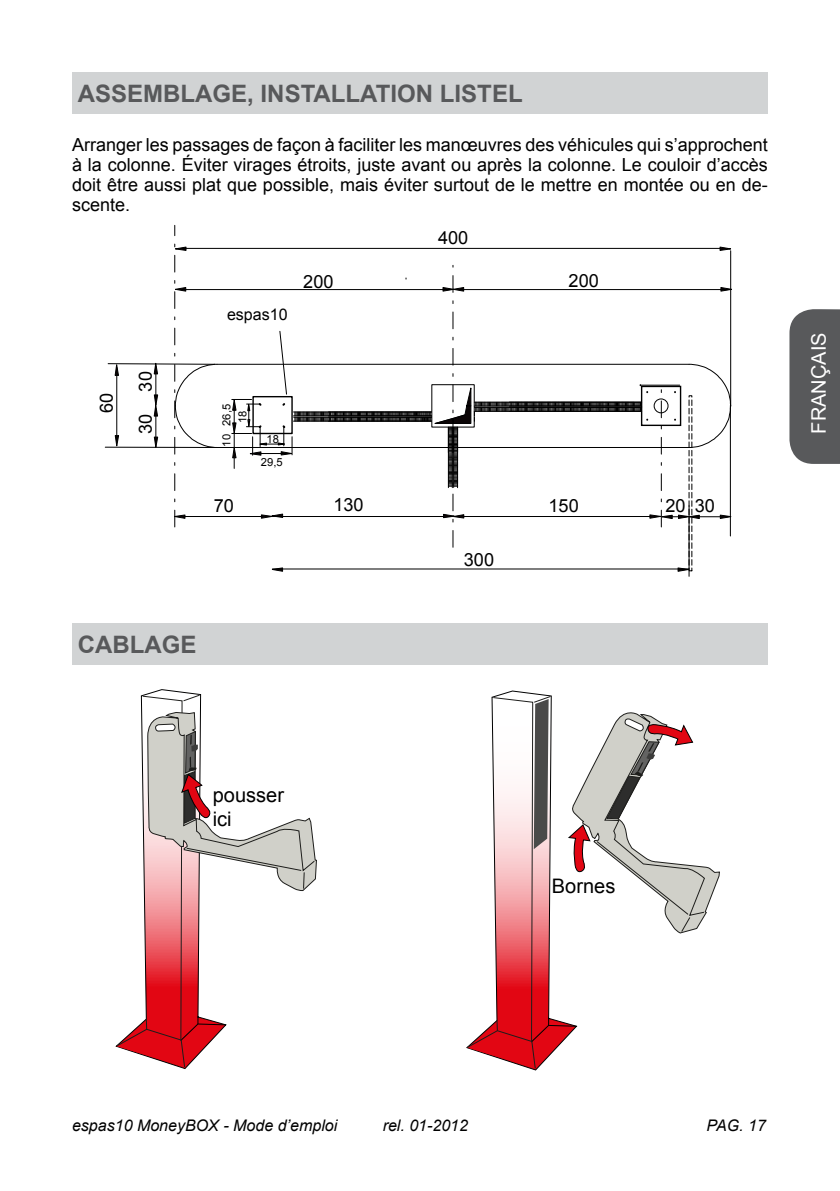
<style>
.page{position:relative;width:840px;height:1191px;background:#fff}
.page>*{position:absolute;margin:0;border:0;box-sizing:border-box;transform-origin:0 0}
.t1{font:700 24px "Arial";color:#58595b}
.t2{font:20px/24px "Arial";color:#000}
.t3{font:20px "Arial";color:#fff}
.t4{font:18.2px "Arial";color:#000}
.t5{font:18px/20px "Arial";color:#000;text-align:justify}
.t6{font:italic 16px "Arial";color:#000}
.t7{font:16px "Arial";color:#000}
.t8{font:11.2px "Arial";color:#000}
</style>
<div class="page">
<div style="left:72px;top:72px;width:695px;height:42px;background:#d1d3d4"></div>
<hr style="left:729px;top:251px;width:1px;height:155px;background:#000">
<hr style="left:217px;top:364px;width:471px;height:1px;background:#000">
<hr style="left:217px;top:447px;width:471px;height:1px;background:#000">
<hr style="left:688px;top:505px;width:1px;height:71px;background:#000">
<svg style="left:718px;top:246px;width:13px;height:5px"></svg>
<hr style="left:105px;top:447px;width:112px;height:1px;background:#000">
<hr style="left:729px;top:405px;width:1px;height:131px;background:#000">
<hr style="left:185px;top:516px;width:464px;height:1px;background:#000">
<div style="left:640px;top:386px;width:41px;height:40px;border:1px solid #000"></div>
<hr style="left:182px;top:248px;width:537px;height:1px;background:#000">
<svg style="left:271px;top:567px;width:12px;height:5px"></svg>
<svg style="left:676px;top:567px;width:13px;height:5px"></svg>
<hr style="left:182px;top:289px;width:268px;height:1px;background:#000">
<svg style="left:719px;top:286px;width:13px;height:6px"></svg>
<hr style="left:459px;top:289px;width:268px;height:1px;background:#000">
<hr style="left:474px;top:407px;width:167px;height:1px;background:#000">
<hr style="left:474px;top:411px;width:167px;height:1px;background:#000">
<hr style="left:474px;top:405px;width:167px;height:1px;background:#000">
<hr style="left:474px;top:402px;width:167px;height:1px;background:#000">
<hr style="left:272px;top:568px;width:416px;height:1px;background:#000">
<hr style="left:639px;top:385px;width:40px;height:1px;background:#000">
<div style="left:688px;top:395px;width:4px;height:176px;border:1px dashed #000"></div>
<svg style="left:646px;top:363px;width:85px;height:164px"></svg>
<svg style="left:107px;top:225px;width:110px;height:302px"></svg>
<svg style="left:231px;top:265px;width:409px;height:282px"></svg>
<div style="left:227px;top:308px;width:86px;height:20px;background:#fff"></div>
<div style="left:789px;top:309px;width:50px;height:155px;background:#58595b"></div>
<div style="left:72px;top:623px;width:695px;height:41px;background:#d1d3d4"></div>
<svg style="left:115px;top:689px;width:201px;height:378px"></svg>
<svg style="left:466px;top:695px;width:253px;height:374px"></svg>
<h1 class="t1" style="left:78px;top:77px;width:446px">ASSEMBLAGE, INSTALLATION LISTEL</h1>
<p class="t5" style="left:72px;top:135px;width:697px">Arranger les passages de façon à faciliter les manœuvres des véhicules qui s’approchent à la colonne. Éviter virages étroits, juste avant ou après la colonne. Le couloir d’accès doit être aussi plat que possible, mais éviter surtout de le mettre en montée ou en de&shy;scente.</p>
<p class="t4" style="left:438px;top:226px;width:32px">400</p>
<p class="t4" style="left:303px;top:269px;width:32px">200</p>
<p class="t4" style="left:568px;top:269px;width:32px">200</p>
<p class="t4" style="left:94px;top:412px;width:22px;rotate:-90deg">60</p>
<p class="t4" style="left:133px;top:434px;width:64px;rotate:-90deg">30 30</p>
<p class="t7" style="left:227px;top:303px;width:62px">espas10</p>
<p class="t4" style="left:231px;top:307px;width:70px">Aura20 I</p>
<p class="t8" style="left:219px;top:426px;width:23px;rotate:-90deg">26,5</p>
<p class="t8" style="left:235px;top:423px;width:14px;rotate:-90deg">18</p>
<p class="t8" style="left:219px;top:446px;width:14px;rotate:-90deg">10</p>
<p class="t8" style="left:266px;top:431px;width:14px">18</p>
<p class="t8" style="left:261px;top:455px;width:23px">29,5</p>
<p class="t4" style="left:333px;top:492px;width:32px">130</p>
<p class="t4" style="left:548px;top:493px;width:32px">150</p>
<p class="t4" style="left:665px;top:494px;width:22px">20</p>
<p class="t4" style="left:213px;top:493px;width:22px">70</p>
<p class="t4" style="left:694px;top:494px;width:22px">30</p>
<p class="t4" style="left:463px;top:547px;width:32px">300</p>
<h1 class="t1" style="left:78px;top:628px;width:120px">CABLAGE</h1>
<p class="t3" style="left:805px;top:433px;width:103px;rotate:-90deg">FRANÇAIS</p>
<p class="t2" style="left:213px;top:783px;width:73px">pousser ici</p>
<p class="t2" style="left:551px;top:874px;width:65px">Bornes</p>
<p class="t6" style="left:72px;top:1114px;width:266px">espas10 MoneyBOX - Mode d’emploi</p>
<p class="t6" style="left:382px;top:1114px;width:87px">rel. 01-2012</p>
<p class="t6" style="left:706px;top:1114px;width:61px">PAG. 17</p>
</div>
